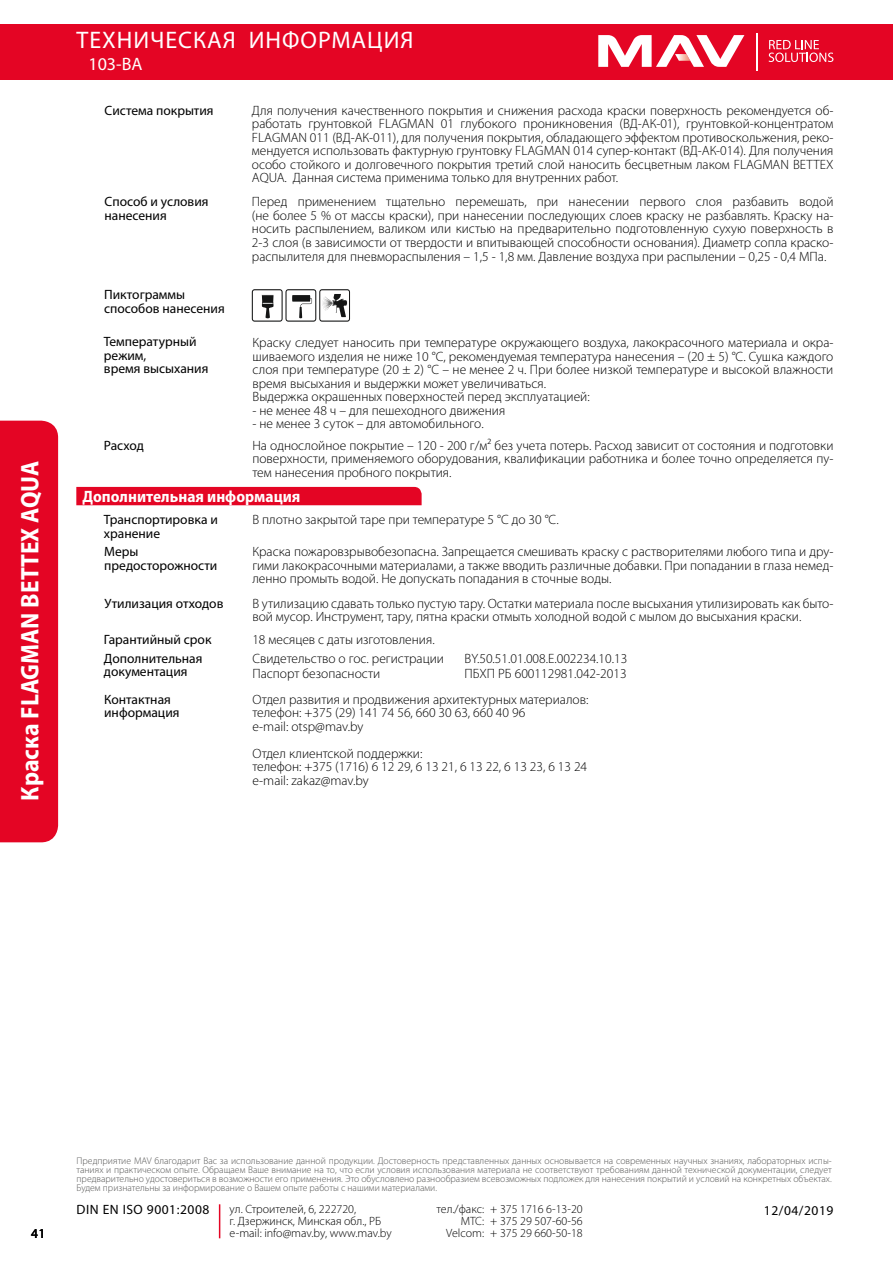
<style>
.page{position:relative;width:893px;height:1263px;background:#fff}
.page>*{position:absolute;margin:0;border:0;box-sizing:border-box;transform-origin:0 0}
.t1{font:700 semi-condensed 25.5px "Myriad Pro";color:#fff}
.t2{font:24px "Myriad Pro";letter-spacing:.04em;color:#fff}
.t3{font:18px "Myriad Pro";color:#fffffd}
.t4{font:700 semi-condensed 16.5px "Myriad Pro";color:#fff}
.t5{font:300 13.5px/13.5px "Myriad Pro";color:#000}
.t6{font:13.5px/13.5px "Myriad Pro";color:#000}
.t7{font:13.5px "Myriad Pro";letter-spacing:.04em;color:#000}
.t8{font:300 12px/12px "Myriad Pro";color:#000}
.t9{font:300 9.75px/9px "Myriad Pro";color:#575756;text-align:justify}
</style>
<div class="page">
<div style="left:0;top:24px;width:893px;height:55px;background:#e40524"></div>
<div style="left:0;top:421px;width:58px;height:421px;background:#e40524"></div>
<svg style="left:598px;top:35px;width:146px;height:32px"></svg>
<hr style="left:756px;top:33px;width:1px;height:37px;background:#fff">
<svg style="left:769px;top:40px;width:64px;height:22px"></svg>
<hr style="left:219px;top:1204px;width:1px;height:34px;background:#e40524">
<div style="left:76px;top:487px;width:346px;height:18px;background:#e40524"></div>
<svg style="left:252px;top:289px;width:98px;height:33px"></svg>
<h2 class="t2" style="left:77px;top:27px;width:338px">ТЕХНИЧЕСКАЯ ИНФОРМАЦИЯ</h2>
<h3 class="t3" style="left:88px;top:54px;width:55px">103-BA</h3>
<p class="t6" style="left:105px;top:104px;width:111px">Система покрытия</p>
<p class="t5" style="left:252px;top:104px;width:583px;text-align:justify">Для получения качественного покрытия и снижения расхода краски поверхность рекомендуется об&shy;работать грунтовкой FLAGMAN 01 глубокого проникновения (ВД-АК-01), грунтовкой-концентратом FLAGMAN 011 (ВД-АК-011), для получения покрытия, обладающего эффектом противоскольжения, реко&shy;мендуется использовать фактурную грунтовку FLAGMAN 014 супер-контакт (ВД-АК-014). Для получения особо стойкого и долговечного покрытия третий слой наносить бесцветным лаком FLAGMAN BETTEX AQUA. Данная система применима только для внутренних работ.</p>
<p class="t6" style="left:105px;top:195px;width:106px">Способ и условия нанесения</p>
<p class="t5" style="left:252px;top:195px;width:583px;text-align:justify">Перед применением тщательно перемешать, при нанесении первого слоя разбавить водой (не более 5 % от массы краски), при нанесении последующих слоев краску не разбавлять. Краску на&shy;носить распылением, валиком или кистью на предварительно подготовленную сухую поверхность в 2-3 слоя (в зависимости от твердости и впитывающей способности основания). Диаметр сопла краско&shy;распылителя для пневмораспыления – 1,5 - 1,8 мм. Давление воздуха при распылении – 0,25 - 0,4 МПа.</p>
<h1 class="t1" style="left:16px;top:801px;width:341px;rotate:-90deg">Краска FLAGMAN BETTEX AQUA</h1>
<p class="t6" style="left:104px;top:288px;width:122px">Пиктограммы способов нанесения</p>
<p class="t6" style="left:104px;top:335px;width:106px">Температурный режим,<br>время высыхания</p>
<p class="t5" style="left:253px;top:336px;width:582px">Краску следует наносить при температуре окружающего воздуха, лакокрасочного материала и окра&shy;шиваемого изделия не ниже 10 °С, рекомендуемая температура нанесения – (20 ± 5) °С. Сушка каждого слоя при температуре (20 ± 2) °С – не менее 2 ч. При более низкой температуре и высокой влажности время высыхания и выдержки может увеличиваться.<br>Выдержка окрашенных поверхностей перед эксплуатацией:</p>
<p class="t5" style="left:253px;top:404px;width:254px">- не менее 48 ч – для пешеходного движения</p>
<p class="t5" style="left:253px;top:417px;width:233px">- не менее 3 суток – для автомобильного.</p>
<p class="t6" style="left:104px;top:439px;width:42px">Расход</p>
<p class="t5" style="left:252px;top:439px;width:583px;text-align:justify">На однослойное покрытие – 120 - 200 г/м² без учета потерь. Расход зависит от состояния и подготовки поверхности, применяемого оборудования, квалификации работника и более точно определяется пу&shy;тем нанесения пробного покрытия.</p>
<p class="t4" style="left:83px;top:487px;width:219px">Дополнительная информация</p>
<p class="t6" style="left:104px;top:513px;width:115px">Транспортировка и хранение</p>
<p class="t6" style="left:104px;top:545px;width:115px">Меры предосторожности</p>
<p class="t5" style="left:252px;top:513px;width:308px">В плотно закрытой таре при температуре 5 °С до 30 °С.</p>
<p class="t5" style="left:252px;top:545px;width:583px;text-align:justify">Краска пожаровзрывобезопасна. Запрещается смешивать краску с растворителями любого типа и дру&shy;гими лакокрасочными материалами, а также вводить различные добавки. При попадании в глаза немед&shy;ленно промыть водой. Не допускать попадания в сточные воды.</p>
<p class="t5" style="left:252px;top:597px;width:583px">В утилизацию сдавать только пустую тару. Остатки материала после высыхания утилизировать как быто&shy;вой мусор. Инструмент, тару, пятна краски отмыть холодной водой с мылом до высыхания краски.</p>
<p class="t5" style="left:252px;top:651px;width:193px;line-height:15px">Свидетельство о гос. регистрации<br>Паспорт безопасности</p>
<p class="t5" style="left:465px;top:651px;width:164px;line-height:15px">BY.50.51.01.008.E.002234.10.13<br>ПБХП РБ 600112981.042-2013</p>
<p class="t6" style="left:105px;top:597px;width:120px">Утилизация отходов</p>
<p class="t6" style="left:104px;top:633px;width:109px">Гарантийный срок</p>
<p class="t5" style="left:252px;top:633px;width:184px">18 месяцев с даты изготовления.</p>
<p class="t6" style="left:104px;top:652px;width:100px">Дополнительная документация</p>
<p class="t6" style="left:104px;top:692px;width:77px">Контактная информация</p>
<p class="t5" style="left:252px;top:692px;width:338px">Отдел развития и продвижения архитектурных материалов: телефон: +375 (29) 141 74 56, 660 30 63, 660 40 96<br>e-mail: otsp@mav.by</p>
<p class="t5" style="left:252px;top:746px;width:336px">Отдел клиентской поддержки:<br>телефон: +375 (1716) 6 12 29, 6 13 21, 6 13 22, 6 13 23, 6 13 24 e-mail: zakaz@mav.by</p>
<p class="t9" style="left:77px;top:1156px;width:757px">Предприятие MAV благодарит Вас за использование данной продукции. Достоверность представленных данных основывается на современных научных знаниях, лабораторных испы&shy;таниях и практическом опыте. Обращаем Ваше внимание на то, что если условия использования материала не соответствуют требованиям данной технической документации, следует предварительно удостовериться в возможности его применения. Это обусловлено разнообразием всевозможных подложек для нанесения покрытий и условий на конкретных объектах.<br>Будем признательны за информирование о Вашем опыте работы с нашими материалами.</p>
<p class="t8" style="left:437px;top:1203px;width:49px;text-align:right">тел./факс:<br>МТС:</p>
<p class="t7" style="left:77px;top:1202px;width:134px">DIN EN ISO 9001:2008</p>
<p class="t8" style="left:230px;top:1203px;width:164px">ул. Строителей, 6, 222720,<br>г. Дзержинск, Минская обл., РБ e-mail: info@mav.by, www.mav.by</p>
<p class="t8" style="left:490px;top:1203px;width:94px;text-align:justify">+ 375 1716 6-13-20 + 375 29 507-60-56 + 375 29 660-50-18</p>
<p class="t6" style="left:31px;top:1227px;width:16px">41</p>
<p class="t8" style="left:446px;top:1227px;width:39px">Velcom:</p>
<p class="t6" style="left:764px;top:1203px;width:71px">12/04/2019</p>
</div>
